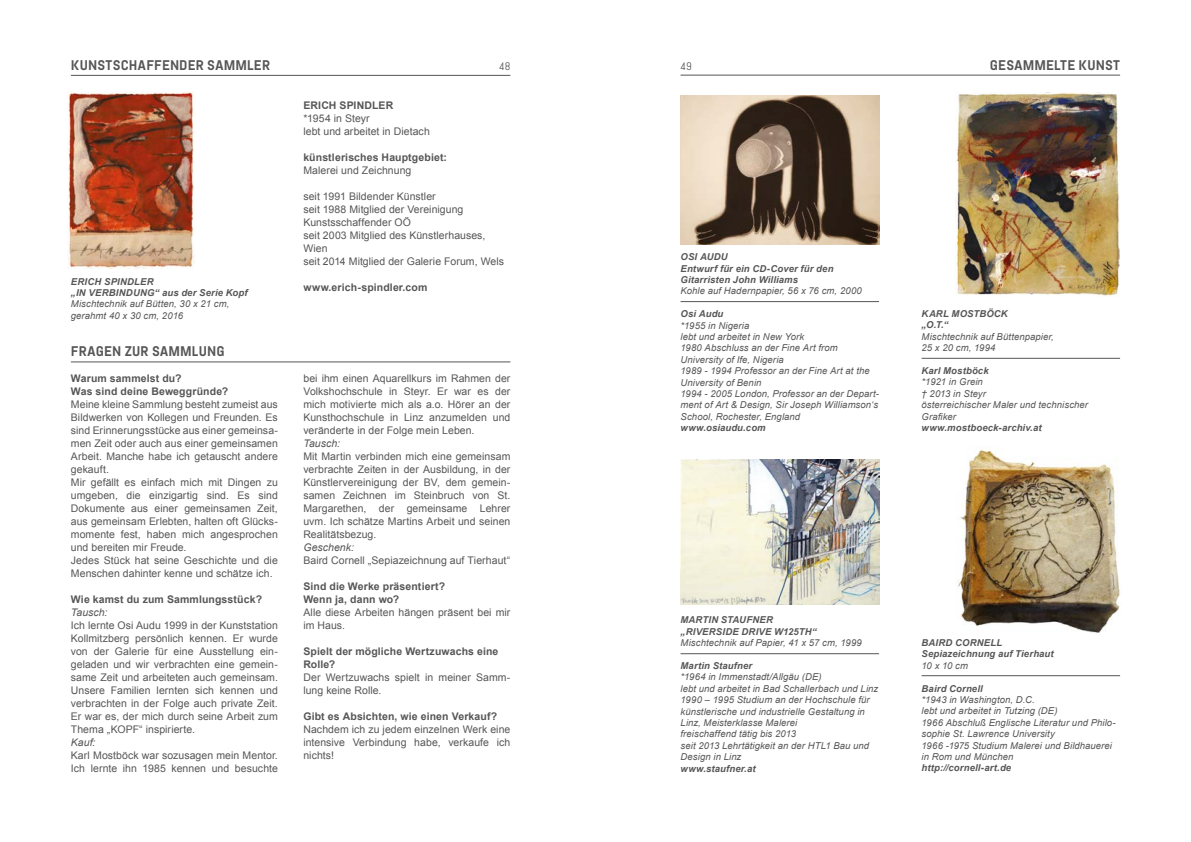
<style>
.page{position:relative;width:1191px;height:842px;background:#fff}
.page>*{position:absolute;margin:0;border:0;box-sizing:border-box;transform-origin:0 0}
.t1{font:700 14px "Abel Pro";letter-spacing:.02em;color:#565656}
.t2{font:11px "Abel";color:#565656}
.t3{font:10.5px/13px "Arial";letter-spacing:.005em;color:#565656}
.t4{font:700 10.5px/13px "Arial";letter-spacing:.01em;color:#565656}
.t5{font:italic 10.5px "Arial";color:#565656}
.t6{font:italic 9.5px/11.4px "Arial";letter-spacing:.01em;color:#565656}
.t7{font:italic 700 9.5px/11.4px "Arial";letter-spacing:.015em;color:#565656}
</style>
<div class="page">
<img style="left:957px;top:446px;width:163px;height:187px">
<hr style="left:71px;top:75px;width:439px;height:1px;background:#565656">
<hr style="left:680px;top:301px;width:199px;height:1px;background:#565656">
<hr style="left:680px;top:653px;width:199px;height:1px;background:#565656">
<hr style="left:921px;top:675px;width:199px;height:1px;background:#565656">
<hr style="left:921px;top:358px;width:199px;height:1px;background:#565656">
<hr style="left:71px;top:362px;width:439px;height:1px;background:#565656">
<hr style="left:680px;top:75px;width:440px;height:1px;background:#565656">
<img style="left:67px;top:91px;width:128px;height:177px">
<img style="left:680px;top:96px;width:199px;height:148px">
<img style="left:955px;top:93px;width:164px;height:203px">
<img style="left:680px;top:460px;width:199px;height:145px">
<h1 class="t1" style="left:71px;top:55px;width:201px">KUNSTSCHAFFENDER SAMMLER</h1>
<p class="t7" style="left:71px;top:276px;width:178px">ERICH SPINDLER<br>„IN VERBINDUNG“ aus der Serie Kopf</p>
<p class="t6" style="left:71px;top:299px;width:160px">Mischtechnik auf Bütten, 30 x 21 cm, gerahmt 40 x 30 cm, 2016</p>
<h1 class="t1" style="left:71px;top:341px;width:155px">FRAGEN ZUR SAMMLUNG</h1>
<p class="t4" style="left:71px;top:372px;width:159px">Warum sammelst du?<br>Was sind deine Beweggründe?</p>
<p class="t3" style="left:71px;top:398px;width:208px">Meine kleine Sammlung besteht zumeist aus Bildwerken von Kollegen und Freunden. Es sind Erinnerungsstücke aus einer gemeinsa&shy;men Zeit oder auch aus einer gemeinsamen Arbeit. Manche habe ich getauscht andere gekauft.<br>Mir gefällt es einfach mich mit Dingen zu umgeben, die einzigartig sind. Es sind Dokumente aus einer gemeinsamen Zeit, aus gemeinsam Erlebten, halten oft Glücks&shy;momente fest, haben mich angesprochen und bereiten mir Freude.<br>Jedes Stück hat seine Geschichte und die Menschen dahinter kenne und schätze ich.</p>
<p class="t4" style="left:71px;top:593px;width:193px">Wie kamst du zum Sammlungsstück?</p>
<p class="t5" style="left:71px;top:605px;width:38px">Tausch:</p>
<p class="t3" style="left:71px;top:619px;width:208px;text-align:justify">Ich lernte Osi Audu 1999 in der Kunststation Kollmitzberg persönlich kennen. Er wurde von der Galerie für eine Ausstellung ein&shy;geladen und wir verbrachten eine gemein&shy;same Zeit und arbeiteten auch gemeinsam.<br>Unsere Familien lernten sich kennen und verbrachten in der Folge auch private Zeit.<br>Er war es, der mich durch seine Arbeit zum Thema „KOPF“ inspirierte.</p>
<p class="t5" style="left:71px;top:735px;width:26px">Kauf:</p>
<p class="t3" style="left:71px;top:749px;width:208px">Karl Mostböck war sozusagen mein Mentor.<br>Ich lernte ihn 1985 kennen und besuchte</p>
<p class="t2" style="left:499px;top:59px;width:13px">48</p>
<p class="t2" style="left:680px;top:59px;width:13px">49</p>
<h1 class="t1" style="left:990px;top:55px;width:132px">GESAMMELTE KUNST</h1>
<p class="t4" style="left:303px;top:99px;width:91px">ERICH SPINDLER</p>
<p class="t3" style="left:303px;top:112px;width:128px">*1954 in Steyr<br>lebt und arbeitet in Dietach</p>
<p class="t4" style="left:303px;top:151px;width:145px">künstlerisches Hauptgebiet:</p>
<p class="t3" style="left:303px;top:164px;width:109px">Malerei und Zeichnung</p>
<p class="t3" style="left:303px;top:190px;width:202px">seit 1991 Bildender Künstler<br>seit 1988 Mitglied der Vereinigung<br>Kunstsschaffender OÖ<br>seit 2003 Mitglied des Künstlerhauses,<br>Wien<br>seit 2014 Mitglied der Galerie Forum, Wels</p>
<p class="t4" style="left:303px;top:281px;width:125px">www.erich-spindler.com</p>
<p class="t3" style="left:303px;top:372px;width:208px;text-align:justify">bei ihm einen Aquarellkurs im Rahmen der Volkshochschule in Steyr. Er war es der mich motivierte mich als a.o. Hörer an der Kunsthochschule in Linz anzumelden und veränderte in der Folge mein Leben.</p>
<p class="t5" style="left:303px;top:436px;width:38px">Tausch:</p>
<p class="t3" style="left:303px;top:450px;width:208px;text-align:justify">Mit Martin verbinden mich eine gemeinsam verbrachte Zeiten in der Ausbildung, in der Künstlervereinigung der BV, dem gemein&shy;samen Zeichnen im Steinbruch von St.<br>Margarethen, der gemeinsame Lehrer uvm. Ich schätze Martins Arbeit und seinen Realitätsbezug.</p>
<p class="t5" style="left:303px;top:540px;width:52px">Geschenk:</p>
<p class="t3" style="left:303px;top:554px;width:208px">Baird Cornell „Sepiazeichnung auf Tierhaut“</p>
<p class="t4" style="left:303px;top:580px;width:143px">Sind die Werke präsentiert?<br>Wenn ja, dann wo?</p>
<p class="t3" style="left:303px;top:606px;width:208px">Alle diese Arbeiten hängen präsent bei mir im Haus.</p>
<p class="t4" style="left:303px;top:645px;width:196px">Spielt der mögliche Wertzuwachs eine<br>Rolle?</p>
<p class="t3" style="left:303px;top:671px;width:208px">Der Wertzuwachs spielt in meiner Samm&shy;lung keine Rolle.</p>
<p class="t4" style="left:303px;top:710px;width:195px">Gibt es Absichten, wie einen Verkauf?</p>
<p class="t3" style="left:303px;top:723px;width:208px;text-align:justify">Nachdem ich zu jedem einzelnen Werk eine intensive Verbindung habe, verkaufe ich nichts!</p>
<p class="t7" style="left:680px;top:251px;width:154px">OSI AUDU<br>Entwurf für ein CD-Cover für den<br>Gitarristen John Williams</p>
<p class="t6" style="left:680px;top:285px;width:183px">Kohle auf Hadernpapier, 56 x 76 cm, 2000</p>
<p class="t7" style="left:680px;top:308px;width:44px">Osi Audu</p>
<p class="t6" style="left:680px;top:320px;width:200px">*1955 in Nigeria<br>lebt und arbeitet in New York<br>1980 Abschluss an der Fine Art from<br>University of Ife, Nigeria<br>1989 - 1994 Professor an der Fine Art at the<br>University of Benin<br>1994 - 2005 London, Professor an der Depart&shy;ment of Art &amp; Design, Sir Joseph Williamson‘s<br>School, Rochester, England</p>
<p class="t7" style="left:680px;top:422px;width:87px">www.osiaudu.com</p>
<p class="t7" style="left:921px;top:308px;width:88px">KARL MOSTBÖCK „O.T.“</p>
<p class="t6" style="left:921px;top:331px;width:134px">Mischtechnik auf Büttenpapier,<br>25 x 20 cm, 1994</p>
<p class="t7" style="left:921px;top:365px;width:69px">Karl Mostböck</p>
<p class="t6" style="left:921px;top:376px;width:168px">*1921 in Grein<br>† 2013 in Steyr<br>österreichischer Maler und technischer<br>Grafiker</p>
<p class="t7" style="left:921px;top:422px;width:121px">www.mostboeck-archiv.at</p>
<p class="t7" style="left:680px;top:615px;width:138px">MARTIN STAUFNER „RIVERSIDE DRIVE W125TH“</p>
<p class="t6" style="left:680px;top:637px;width:183px">Mischtechnik auf Papier, 41 x 57 cm, 1999</p>
<p class="t7" style="left:680px;top:660px;width:73px">Martin Staufner</p>
<p class="t6" style="left:680px;top:671px;width:199px">*1964 in Immenstadt/Allgäu (DE)<br>lebt und arbeitet in Bad Schallerbach und Linz 1990 – 1995 Studium an der Hochschule für künstlerische und industrielle Gestaltung in Linz, Meisterklasse Malerei<br>freischaffend tätig bis 2013<br>seit 2013 Lehrtätigkeit an der HTL1 Bau und Design in Linz</p>
<p class="t7" style="left:680px;top:763px;width:76px">www.staufner.at</p>
<p class="t7" style="left:921px;top:637px;width:133px">BAIRD CORNELL<br>Sepiazeichnung auf Tierhaut</p>
<p class="t6" style="left:921px;top:660px;width:48px">10 x 10 cm</p>
<p class="t7" style="left:921px;top:683px;width:63px">Baird Cornell</p>
<p class="t6" style="left:921px;top:694px;width:196px">*1943 in Washington, D.C.<br>lebt und arbeitet in Tutzing (DE)<br>1966 Abschluß Englische Literatur und Philo&shy;sophie St. Lawrence University<br>1966 -1975 Studium Malerei und Bildhauerei in Rom und München</p>
<p class="t7" style="left:921px;top:763px;width:91px">http://cornell-art.de</p>
</div>
